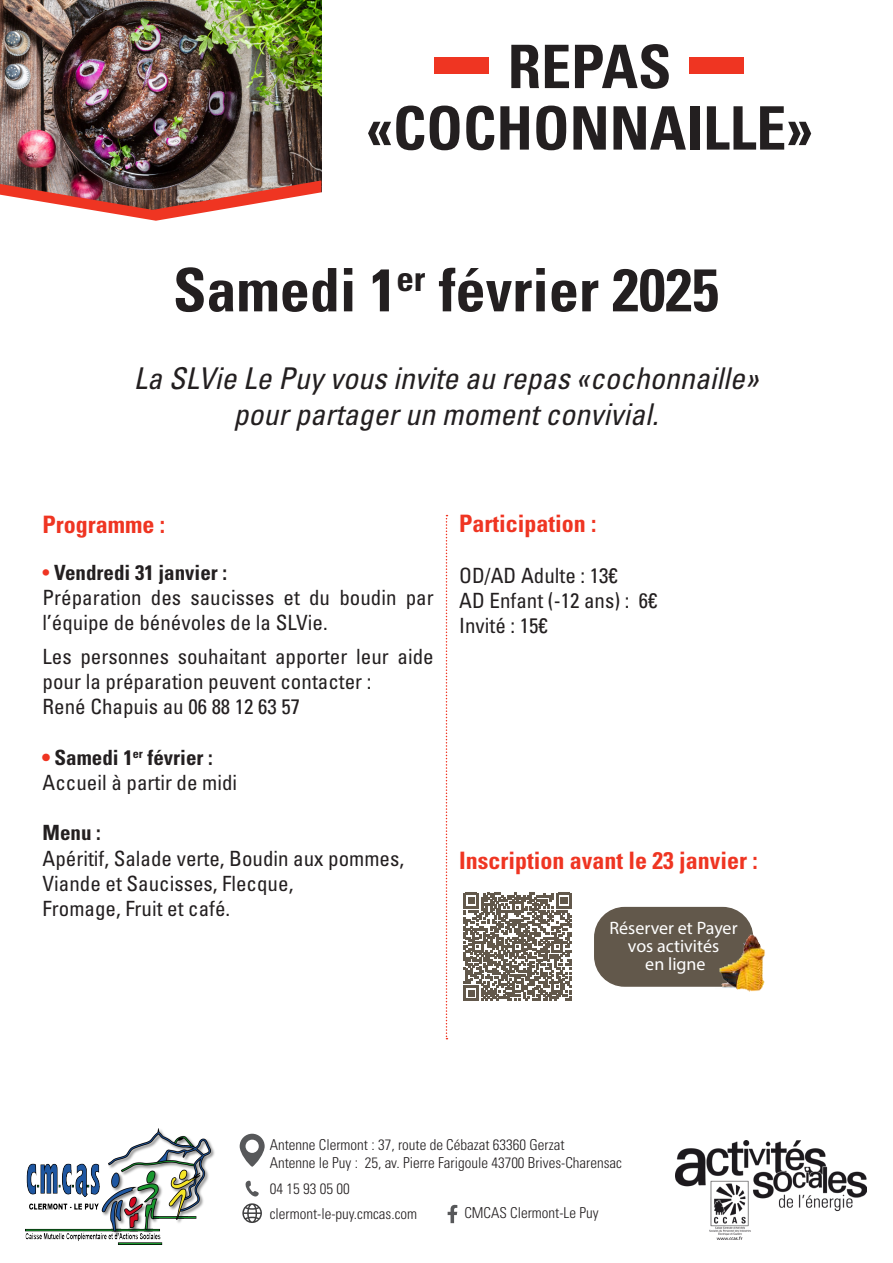
<style>
.page{position:relative;width:893px;height:1263px;background:#fff}
.page>*{position:absolute;margin:0;border:0;box-sizing:border-box;transform-origin:0 0}
.t1{font:700 condensed 60px "Univers LT Std";color:#231f20}
.t2{font:italic condensed 30px/36px "Univers LT Std";color:#231f20;text-align:center}
.t3{font:700 condensed 24px "Univers LT Std";color:#ef3522}
.t4{font:condensed 21px/25.2px "Univers LT Std";color:#231f20}
.t5{font:700 condensed 21px "Univers LT Std";color:#231f20}
.t6{font:18px/18px "Myriad Pro";color:#fff;text-align:center}
.t7{font:300 condensed 15px "Univers LT Std";color:#231f20}
.s1{font-weight:400;color:#ef3522}
.s2{font-stretch:normal;color:#ef3522}
</style>
<div class="page">
<svg style="left:240px;top:1134px;width:25px;height:33px"></svg>
<svg style="left:242px;top:1180px;width:20px;height:43px"></svg>
<svg style="left:447px;top:1204px;width:11px;height:19px"></svg>
<img style="left:676px;top:1140px;width:191px;height:99px">
<img style="left:26px;top:1128px;width:189px;height:116px">
<div style="left:690px;top:57px;width:54px;height:16px;background:#ef3522"></div>
<div style="left:435px;top:57px;width:54px;height:16px;background:#ef3522"></div>
<img style="left:0;top:0;width:321px;height:180px">
<img style="left:0;top:180px;width:322px;height:41px">
<svg style="left:446px;top:515px;width:1px;height:524px"></svg>
<svg style="left:464px;top:893px;width:108px;height:108px"></svg>
<div style="left:595px;top:908px;width:157px;height:78px;background:#62584b;border-radius:30px"></div>
<div style="left:594px;top:907px;width:159px;height:80px;border:2px solid #62584b;border-radius:30px"></div>
<img style="left:715px;top:932px;width:50px;height:60px">
<p class="t1" style="left:508px;top:30px;width:165px">REPAS</p>
<p class="t1" style="left:366px;top:91px;width:448px">«COCHONNAILLE»</p>
<p class="t1" style="left:173px;top:253px;width:547px">Samedi 1<sup>er</sup> février 2025</p>
<p class="t2" style="left:134px;top:360px;width:626px">La SLVie Le Puy vous invite au repas «cochonnaille» pour partager un moment convivial.</p>
<p class="t3" style="left:43px;top:510px;width:124px">Programme :</p>
<p class="t5" style="left:43px;top:559px;width:186px"><span class="s1">•</span> Vendredi 31 janvier :</p>
<p class="t4" style="left:43px;top:585px;width:393px">Préparation des saucisses et du boudin par l’équipe de bénévoles de la SLVie.</p>
<p class="t4" style="left:43px;top:643px;width:393px">Les personnes souhaitant apporter leur aide pour la préparation peuvent contacter :</p>
<p class="t4" style="left:43px;top:694px;width:259px">René Chapuis au 06 88 12 63 57</p>
<p class="t5" style="left:43px;top:744px;width:172px"><span class="s2">•</span> Samedi 1<sup>er</sup> février :</p>
<p class="t4" style="left:43px;top:769px;width:196px">Accueil à partir de midi</p>
<p class="t5" style="left:43px;top:820px;width:60px">Menu :</p>
<p class="t4" style="left:43px;top:845px;width:363px">Apéritif, Salade verte, Boudin aux pommes,<br>Viande et Saucisses, Flecque,</p>
<p class="t4" style="left:43px;top:895px;width:189px">Fromage, Fruit et café.</p>
<p class="t3" style="left:459px;top:509px;width:139px">Participation :</p>
<p class="t4" style="left:459px;top:562px;width:160px">OD/AD Adulte : 13€</p>
<p class="t4" style="left:459px;top:587px;width:200px">AD Enfant (-12 ans) : 6€</p>
<p class="t4" style="left:459px;top:613px;width:90px">Invité : 15€</p>
<p class="t3" style="left:459px;top:845px;width:300px">Inscription avant le 23 janvier :</p>
<p class="t6" style="left:609px;top:918px;width:130px">Réserver et Payer vos activités<br>en ligne</p>
<p class="t7" style="left:270px;top:1136px;width:296px">Antenne Clermont : 37, route de Cébazat 63360 Gerzat</p>
<p class="t7" style="left:270px;top:1154px;width:354px">Antenne le Puy : 25, av. Pierre Farigoule 43700 Brives-Charensac</p>
<p class="t7" style="left:270px;top:1179px;width:81px">04 15 93 05 00</p>
<p class="t7" style="left:270px;top:1205px;width:149px">clermont-le-puy.cmcas.com</p>
<p class="t7" style="left:464px;top:1204px;width:136px">CMCAS Clermont-Le Puy</p>
</div>
